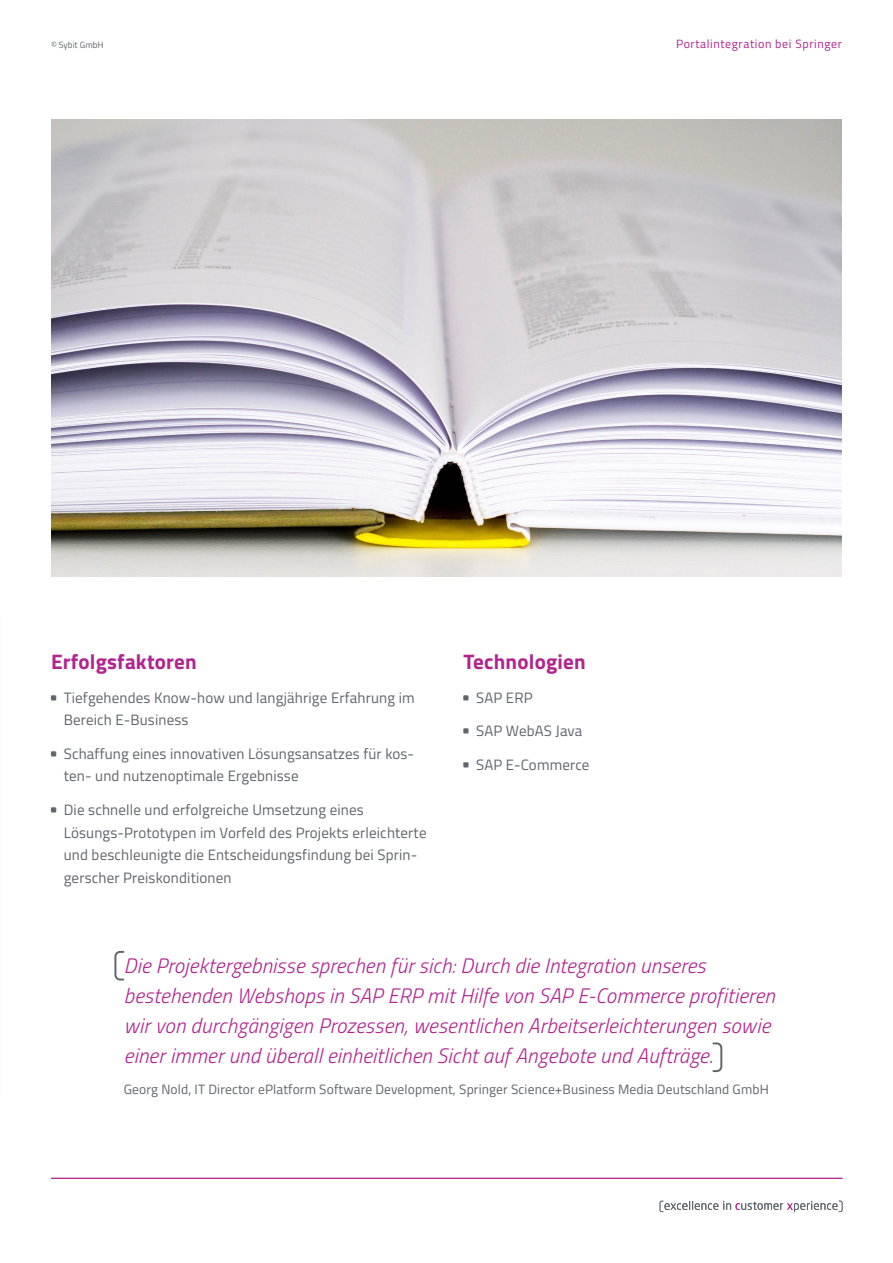
<style>
.page{position:relative;width:893px;height:1263px;background:#fff}
.page>*{position:absolute;margin:0;border:0;box-sizing:border-box;transform-origin:0 0}
.Unternehmen{font:italic 300 21px/30px "Titillium Web";letter-spacing:.01em;color:#b1248f}
.Headline_3{font:700 21px "Titillium Web";letter-spacing:.01em;color:#b1248f}
.t1{font:15px/22.5px "Titillium Web";letter-spacing:.01em;color:#5f656c}
.Unternehmen-2{font:13.5px "Titillium Web";letter-spacing:.01em;color:#5f656c}
.t2{font:12px "Titillium Web";letter-spacing:.05em;color:#b1248f}
.t3{font:9px "Titillium Web";color:#5f656c}
.t4{font:6px "sycon";color:#5f656c}
</style>
<div class="page">
<hr style="left:51px;top:1178px;width:791px;height:1px;background:#b1248f">
<svg style="left:660px;top:1200px;width:182px;height:12px"></svg>
<svg style="left:114px;top:951px;width:10px;height:29px"></svg>
<svg style="left:712px;top:1042px;width:10px;height:30px"></svg>
<img style="left:51px;top:119px;width:791px;height:457px">
<p class="t3" style="left:51px;top:38px;width:54px">© Sybit GmbH</p>
<p class="t2" style="left:676px;top:35px;width:167px">Portalintegration bei Springer</p>
<p class="Headline_3" style="left:51px;top:645px;width:147px">Erfolgsfaktoren</p>
<p class="Headline_3" style="left:463px;top:645px;width:124px">Technologien</p>
<p class="t4" style="left:51px;top:694px;width:7px">ç</p>
<p class="t1" style="left:64px;top:685px;width:352px">Tiefgehendes Know-how und langjährige Erfahrung im<br>Bereich E-Business</p>
<p class="t4" style="left:51px;top:751px;width:7px">ç</p>
<p class="t1" style="left:64px;top:742px;width:352px">Schaffung eines innovativen Lösungsansatzes für kos&shy;ten- und nutzenoptimale Ergebnisse</p>
<p class="t4" style="left:51px;top:807px;width:7px">ç</p>
<p class="t1" style="left:64px;top:798px;width:364px">Die schnelle und erfolgreiche Umsetzung eines Lösungs-Prototypen im Vorfeld des Projekts erleichterte und beschleunigte die Entscheidungsfindung bei Sprin&shy;gerscher Preiskonditionen</p>
<p class="t4" style="left:463px;top:694px;width:7px">ç</p>
<p class="t1" style="left:476px;top:685px;width:58px">SAP ERP</p>
<p class="t4" style="left:463px;top:728px;width:7px">ç</p>
<p class="t1" style="left:476px;top:719px;width:108px">SAP WebAS Java</p>
<p class="t4" style="left:463px;top:762px;width:7px">ç</p>
<p class="t1" style="left:476px;top:753px;width:115px">SAP E-Commerce</p>
<p class="Unternehmen" style="left:124px;top:949px;width:652px">Die Projektergebnisse sprechen für sich: Durch die Integration unseres bestehenden Webshops in SAP ERP mit Hilfe von SAP E-Commerce profitieren wir von durchgängigen Prozessen, wesentlichen Arbeitserleichterungen sowie einer immer und überall einheitlichen Sicht auf Angebote und Aufträge.</p>
<p class="Unternehmen-2" style="left:124px;top:1080px;width:646px">Georg Nold, IT Director ePlatform Software Development, Springer Science+Business Media Deutschland GmbH</p>
</div>
